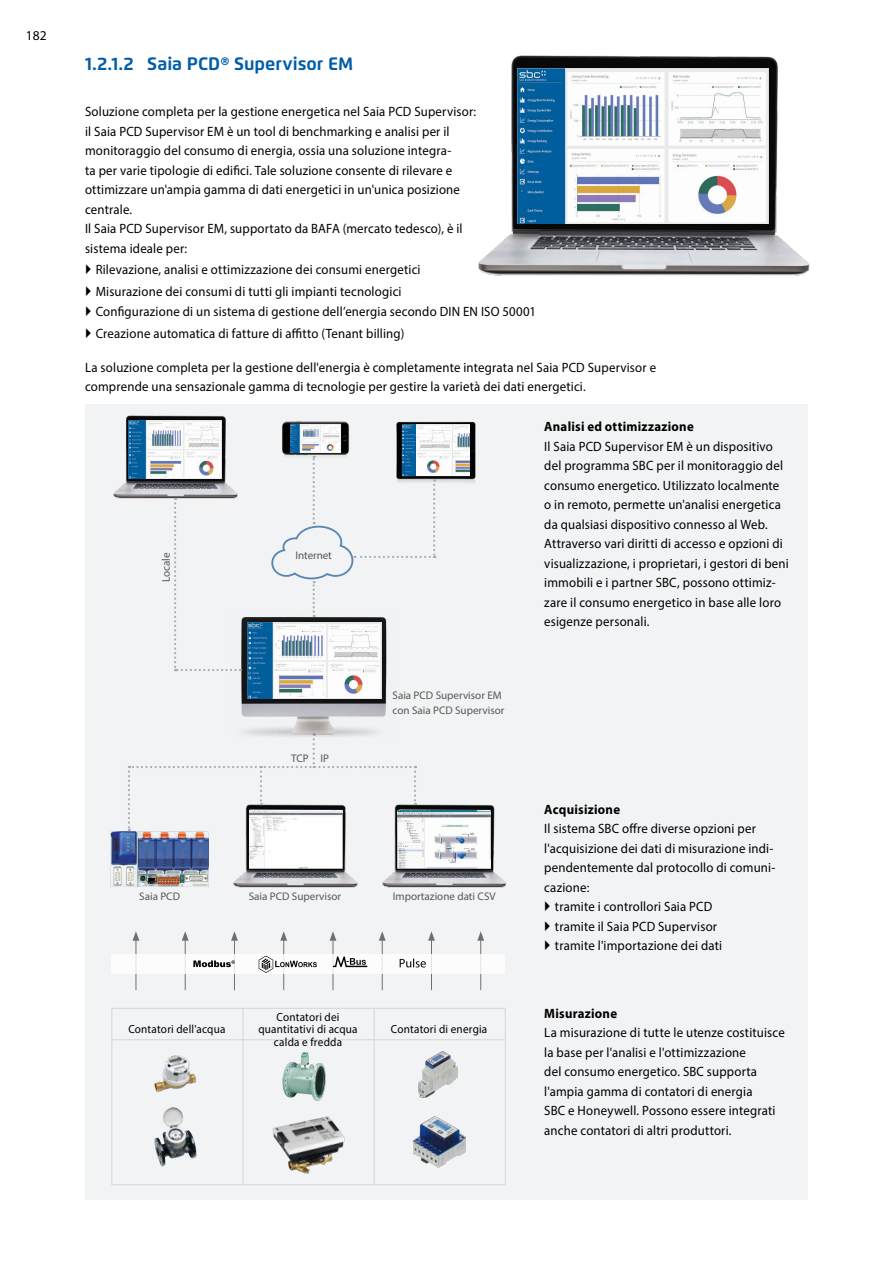
<style>
.page{position:relative;width:893px;height:1263px;background:#fff}
.page>*{position:absolute;margin:0;border:0;box-sizing:border-box;transform-origin:0 0}
.Headline_Flexo_x_x_x{font:700 18px "Flexo";color:#005da9}
.Grundtext__regular_9{font:13.5px/19.5px "Myriad Pro";letter-spacing:.015em;color:#000;scale:.95 1}
.Grundtext__bold__9_1{font:700 13.5px "Myriad Pro";letter-spacing:.02em;color:#000;scale:.95 1}
.Grundtext__regular_9-2{font:700 13.5px "Myriad Pro";letter-spacing:.02em;color:#000;scale:.95 1}
.Grundtext__regular_9-3{font:13.5px "Myriad Pro";letter-spacing:.015em;color:#000}
.Grundtext__regular_9-4{font:11.7px/12.5px "Myriad Pro";letter-spacing:.02em;color:#000;text-align:center;scale:.95 1}
.t1{font:11.1px/15.3px "Myriad Pro";color:#575756}
</style>
<div class="page">
<img style="left:478px;top:55px;width:332px;height:221px">
<img style="left:518px;top:68px;width:250px;height:156px">
<img style="left:692px;top:172px;width:46px;height:45px">
<div style="left:85px;top:404px;width:723px;height:795px;background:#f2f3f4"></div>
<img style="left:282px;top:421px;width:67px;height:35px">
<img style="left:290px;top:424px;width:51px;height:29px">
<img style="left:396px;top:421px;width:80px;height:74px">
<img style="left:113px;top:415px;width:125px;height:84px">
<img style="left:129px;top:420px;width:93px;height:59px">
<img style="left:192px;top:460px;width:27px;height:16px">
<img style="left:240px;top:617px;width:147px;height:116px">
<svg style="left:271px;top:456px;width:164px;height:161px"></svg>
<svg style="left:174px;top:498px;width:67px;height:173px"></svg>
<hr style="left:136px;top:938px;width:1px;height:52px;background:#706f6f">
<svg style="left:133px;top:931px;width:6px;height:10px"></svg>
<hr style="left:185px;top:938px;width:1px;height:52px;background:#706f6f">
<svg style="left:182px;top:931px;width:7px;height:10px"></svg>
<hr style="left:234px;top:938px;width:1px;height:52px;background:#706f6f">
<svg style="left:231px;top:931px;width:7px;height:10px"></svg>
<hr style="left:283px;top:938px;width:1px;height:52px;background:#706f6f">
<svg style="left:280px;top:931px;width:7px;height:10px"></svg>
<hr style="left:333px;top:938px;width:1px;height:52px;background:#706f6f">
<svg style="left:330px;top:931px;width:6px;height:10px"></svg>
<hr style="left:431px;top:938px;width:1px;height:52px;background:#706f6f">
<svg style="left:428px;top:931px;width:7px;height:10px"></svg>
<hr style="left:480px;top:938px;width:1px;height:52px;background:#706f6f">
<svg style="left:477px;top:931px;width:7px;height:10px"></svg>
<hr style="left:382px;top:938px;width:1px;height:52px;background:#706f6f">
<svg style="left:379px;top:931px;width:7px;height:10px"></svg>
<div style="left:111px;top:954px;width:394px;height:20px;background:#fff"></div>
<svg style="left:259px;top:955px;width:58px;height:18px"></svg>
<svg style="left:193px;top:960px;width:42px;height:7px"></svg>
<svg style="left:333px;top:956px;width:34px;height:11px"></svg>
<svg style="left:400px;top:958px;width:26px;height:9px"></svg>
<img style="left:419px;top:425px;width:51px;height:51px">
<img style="left:402px;top:425px;width:17px;height:51px">
<img style="left:247px;top:622px;width:134px;height:76px">
<img style="left:382px;top:803px;width:124px;height:85px">
<img style="left:398px;top:810px;width:93px;height:58px">
<img style="left:233px;top:831px;width:124px;height:57px">
<img style="left:249px;top:831px;width:94px;height:37px">
<img style="left:111px;top:831px;width:97px;height:56px">
<svg style="left:128px;top:733px;width:288px;height:98px"></svg>
<hr style="left:111px;top:1008px;width:132px;height:1px;background:#d3d7da">
<hr style="left:111px;top:1009px;width:1px;height:30px;background:#d3d7da">
<hr style="left:243px;top:1008px;width:131px;height:1px;background:#d3d7da">
<hr style="left:242px;top:1009px;width:1px;height:30px;background:#d3d7da">
<hr style="left:374px;top:1008px;width:132px;height:1px;background:#d3d7da">
<hr style="left:374px;top:1009px;width:1px;height:30px;background:#d3d7da">
<hr style="left:505px;top:1009px;width:1px;height:30px;background:#d3d7da">
<hr style="left:111px;top:1039px;width:132px;height:1px;background:#d3d7da">
<hr style="left:111px;top:1040px;width:1px;height:144px;background:#d3d7da">
<hr style="left:243px;top:1039px;width:131px;height:1px;background:#d3d7da">
<hr style="left:242px;top:1040px;width:1px;height:144px;background:#d3d7da">
<hr style="left:374px;top:1039px;width:132px;height:1px;background:#d3d7da">
<hr style="left:374px;top:1040px;width:1px;height:144px;background:#d3d7da">
<hr style="left:505px;top:1040px;width:1px;height:144px;background:#d3d7da">
<hr style="left:111px;top:1184px;width:132px;height:1px;background:#d3d7da">
<hr style="left:243px;top:1184px;width:131px;height:1px;background:#d3d7da">
<hr style="left:374px;top:1184px;width:132px;height:1px;background:#d3d7da">
<img style="left:154px;top:1055px;width:42px;height:37px">
<svg style="left:167px;top:1107px;width:6px;height:3px"></svg>
<img style="left:282px;top:1052px;width:44px;height:49px">
<img style="left:272px;top:1116px;width:73px;height:58px">
<img style="left:414px;top:1116px;width:52px;height:51px">
<img style="left:418px;top:1051px;width:40px;height:46px">
<p class="Grundtext__regular_9-3" style="left:26px;top:27px;width:22px">182</p>
<p class="Headline_Flexo_x_x_x" style="left:85px;top:52px;width:270px">1.2.1.2 Saia PCD® Supervisor EM</p>
<p class="Grundtext__regular_9" style="left:85px;top:102px;width:413px">Soluzione completa per la gestione energetica nel Saia PCD Supervisor: il Saia PCD Supervisor EM è un tool di benchmarking e analisi per il monitoraggio del consumo di energia, ossia una soluzione integra-<br>ta per varie tipologie di edifici. Tale soluzione consente di rilevare e ottimizzare un'ampia gamma di dati energetici in un'unica posizione centrale.<br>Il Saia PCD Supervisor EM, supportato da BAFA (mercato tedesco), è il sistema ideale per:</p>
<p class="Grundtext__regular_9" style="left:96px;top:260px;width:343px">Rilevazione, analisi e ottimizzazione dei consumi energetici</p>
<p class="Grundtext__regular_9" style="left:96px;top:281px;width:323px">Misurazione dei consumi di tutti gli impianti tecnologici</p>
<p class="Grundtext__regular_9" style="left:96px;top:302px;width:465px">Configurazione di un sistema di gestione dell’energia secondo DIN EN ISO 50001</p>
<p class="Grundtext__regular_9" style="left:96px;top:323px;width:326px">Creazione automatica di fatture di affitto (Tenant billing)</p>
<p class="Grundtext__regular_9" style="left:85px;top:357px;width:603px">La soluzione completa per la gestione dell'energia è completamente integrata nel Saia PCD Supervisor e comprende una sensazionale gamma di tecnologie per gestire la varietà dei dati energetici.</p>
<p class="t1" style="left:158px;top:582px;width:31px;rotate:-90deg">Locale</p>
<p class="t1" style="left:295px;top:548px;width:38px">Internet</p>
<p class="t1" style="left:291px;top:750px;width:39px">TCP IP</p>
<p class="t1" style="left:393px;top:687px;width:113px">Saia PCD Supervisor EM con Saia PCD Supervisor</p>
<p class="t1" style="left:139px;top:889px;width:42px">Saia PCD</p>
<p class="t1" style="left:249px;top:889px;width:94px">Saia PCD Supervisor</p>
<p class="t1" style="left:393px;top:889px;width:104px">Importazione dati CSV</p>
<p class="Grundtext__regular_9-4" style="left:128px;top:1023px;width:104px">Contatori dell'acqua</p>
<p class="Grundtext__regular_9-4" style="left:258px;top:1010px;width:106px">Contatori dei quantitativi di acqua calda e fredda</p>
<p class="Grundtext__regular_9-4" style="left:391px;top:1023px;width:103px">Contatori di energia</p>
<p class="Grundtext__bold__9_1" style="left:544px;top:418px;width:159px">Analisi ed ottimizzazione</p>
<p class="Grundtext__regular_9" style="left:544px;top:436px;width:259px">Il Saia PCD Supervisor EM è un dispositivo del programma SBC per il monitoraggio del consumo energetico. Utilizzato localmente o in remoto, permette un'analisi energetica da qualsiasi dispositivo connesso al Web.<br>Attraverso vari diritti di accesso e opzioni di visualizzazione, i proprietari, i gestori di beni immobili e i partner SBC, possono ottimiz&shy;zare il consumo energetico in base alle loro esigenze personali.</p>
<p class="Grundtext__bold__9_1" style="left:544px;top:800px;width:81px">Acquisizione</p>
<p class="Grundtext__regular_9" style="left:544px;top:819px;width:245px">Il sistema SBC offre diverse opzioni per l'acquisizione dei dati di misurazione indi&shy;pendentemente dal protocollo di comuni&shy;cazione:</p>
<p class="Grundtext__regular_9" style="left:555px;top:897px;width:167px">tramite i controllori Saia PCD</p>
<p class="Grundtext__regular_9" style="left:555px;top:916px;width:172px">tramite il Saia PCD Supervisor</p>
<p class="Grundtext__regular_9" style="left:555px;top:936px;width:177px">tramite l'importazione dei dati</p>
<p class="Grundtext__regular_9-2" style="left:544px;top:1004px;width:78px">Misurazione</p>
<p class="Grundtext__regular_9" style="left:544px;top:1023px;width:255px">La misurazione di tutte le utenze costituisce la base per l'analisi e l'ottimizzazione<br>del consumo energetico. SBC supporta l'ampia gamma di contatori di energia<br>SBC e Honeywell. Possono essere integrati anche contatori di altri produttori.</p>
</div>
